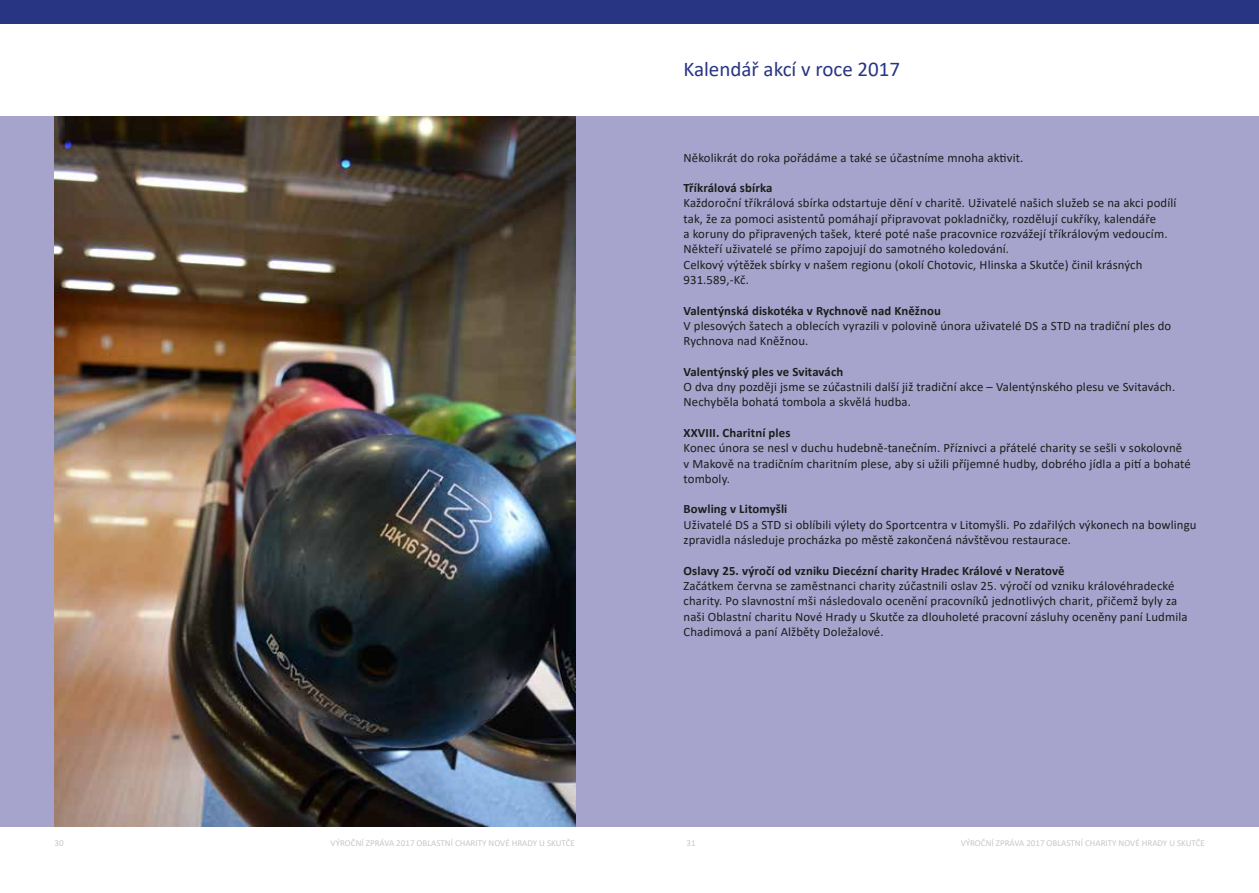
<style>
.page{position:relative;width:1259px;height:893px;background:#fff}
.page>*{position:absolute;margin:0;border:0;box-sizing:border-box;transform-origin:0 0}
.t1{font:21px "Calibri";color:#283583}
.t2{font:12.75px/15.3px "Calibri";letter-spacing:.01em;color:#1d1d1b}
.t3{font:700 12.75px "Calibri";letter-spacing:.01em;color:#1d1d1b}
.t4{font:9px "Calibri";color:#c7c7c6}
</style>
<div class="page">
<div style="left:629px;top:116px;width:630px;height:710px;background:#a6a4cd"></div>
<div style="left:629px;top:0;width:630px;height:23px;background:#283583"></div>
<div style="left:0;top:0;width:630px;height:23px;background:#283583"></div>
<div style="left:0;top:116px;width:629px;height:710px;background:#a6a4cd"></div>
<img style="left:54px;top:116px;width:521px;height:710px">
<h1 class="t1" style="left:683px;top:55px;width:218px">Kalendář akcí v roce 2017</h1>
<p class="t2" style="left:683px;top:149px;width:341px">Několikrát do roka pořádáme a také se účastníme mnoha aktivit.</p>
<p class="t3" style="left:683px;top:179px;width:90px">Tříkrálová sbírka</p>
<p class="t2" style="left:683px;top:195px;width:494px">Každoroční tříkrálová sbírka odstartuje dění v charitě. Uživatelé našich služeb se na akci podílí tak, že za pomoci asistentů pomáhají připravovat pokladničky, rozdělují cukříky, kalendáře<br>a koruny do připravených tašek, které poté naše pracovnice rozvážejí tříkrálovým vedoucím.<br>Někteří uživatelé se přímo zapojují do samotného koledování.<br>Celkový výtěžek sbírky v našem regionu (okolí Chotovic, Hlinska a Skutče) činil krásných 931.589,-Kč.</p>
<p class="t3" style="left:683px;top:301px;width:259px">Valentýnská diskotéka v Rychnově nad Kněžnou</p>
<p class="t2" style="left:683px;top:318px;width:489px">V plesových šatech a oblecích vyrazili v polovině února uživatelé DS a STD na tradiční ples do<br>Rychnova nad Kněžnou.</p>
<p class="t3" style="left:683px;top:362px;width:161px">Valentýnský ples ve Svitavách</p>
<p class="t2" style="left:683px;top:379px;width:493px">O dva dny později jsme se zúčastnili další již tradiční akce – Valentýnského plesu ve Svitavách.<br>Nechyběla bohatá tombola a skvělá hudba.</p>
<p class="t3" style="left:683px;top:424px;width:108px">XXVIII. Charitní ples</p>
<p class="t2" style="left:683px;top:440px;width:509px">Konec února se nesl v duchu hudebně-tanečním. Příznivci a přátelé charity se sešli v sokolovně v Makově na tradičním charitním plese, aby si užili příjemné hudby, dobrého jídla a pití a bohaté tomboly.</p>
<p class="t3" style="left:683px;top:500px;width:105px">Bowling v Litomyšli</p>
<p class="t2" style="left:683px;top:517px;width:514px">Uživatelé DS a STD si oblíbili výlety do Sportcentra v Litomyšli. Po zdařilých výkonech na bowlingu zpravidla následuje procházka po městě zakončená návštěvou restaurace.</p>
<p class="t3" style="left:683px;top:561px;width:382px">Oslavy 25. výročí od vzniku Diecézní charity Hradec Králové v Neratově</p>
<p class="t2" style="left:683px;top:578px;width:505px">Začátkem června se zaměstnanci charity zúčastnili oslav 25. výročí od vzniku královéhradecké charity. Po slavnostní mši následovalo ocenění pracovníků jednotlivých charit, přičemž byly za naši Oblastní charitu Nové Hrady u Skutče za dlouholeté pracovní zásluhy oceněny paní Ludmila Chadimová a paní Alžběty Doležalové.</p>
<p class="t4" style="left:54px;top:836px;width:11px">30</p>
<p class="t4" style="left:331px;top:836px;width:246px">VÝROČNÍ ZPRÁVA 2017 OBLASTNÍ CHARITY NOVÉ HRADY U SKUTČE</p>
<p class="t4" style="left:686px;top:836px;width:11px">31</p>
<p class="t4" style="left:960px;top:836px;width:246px">VÝROČNÍ ZPRÁVA 2017 OBLASTNÍ CHARITY NOVÉ HRADY U SKUTČE</p>
</div>
